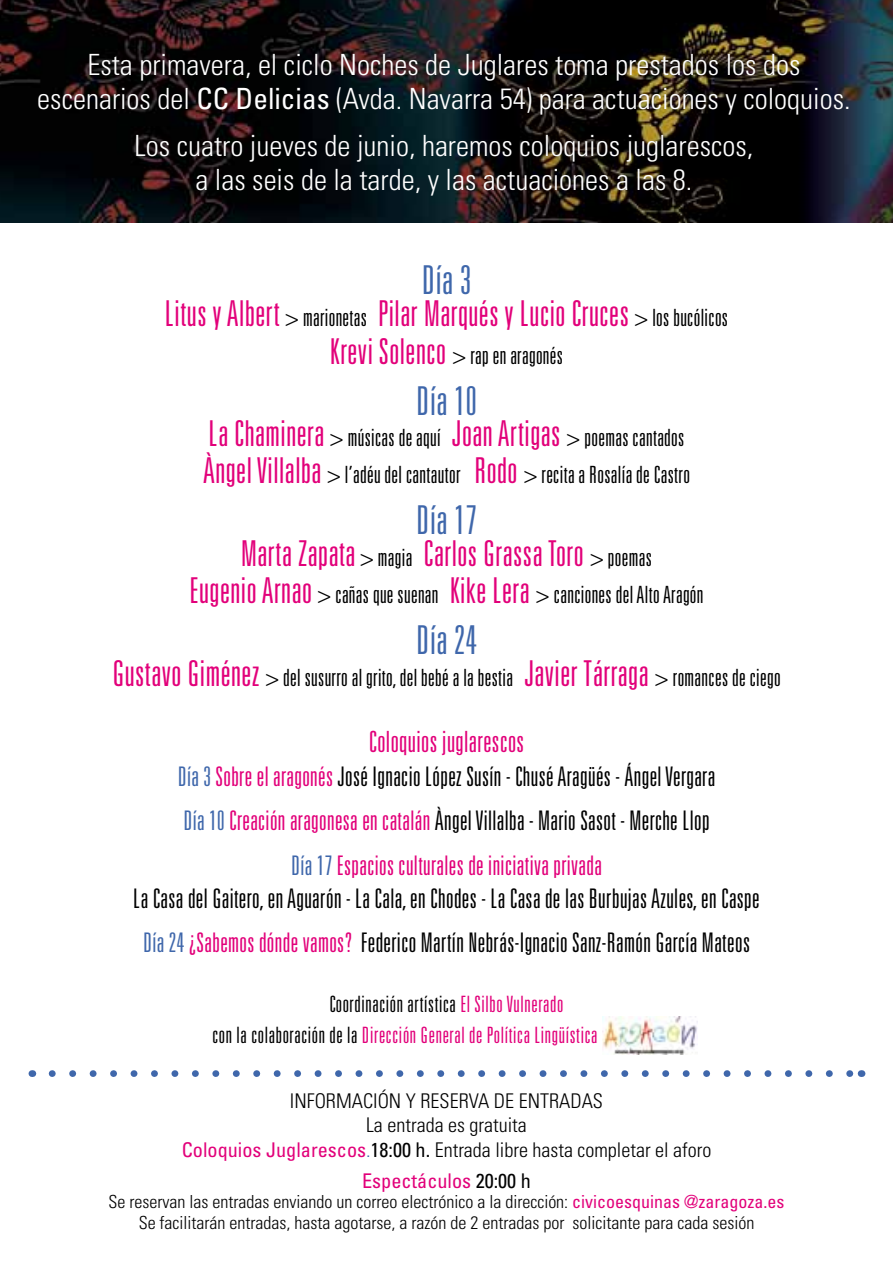
<style>
.page{position:relative;width:893px;height:1276px;background:#fff}
.page>*{position:absolute;margin:0;border:0;box-sizing:border-box;transform-origin:0 0}
.t1{font:300 ultra-condensed 39.82px "Univers";letter-spacing:.015em;color:#3f67ab}
.t2{font:300 ultra-condensed 35.55px "Univers";letter-spacing:.015em;color:#e2007a}
.t3{font:300 condensed 29.25px/33.8px "Univers";color:#fff;text-align:center}
.t4{font:300 ultra-condensed 29.25px "Univers";letter-spacing:.015em;color:#e2007a}
.t5{font:300 ultra-condensed 27px/44.3px "Univers";letter-spacing:.015em;color:#000;text-align:center}
.t6{font:300 ultra-condensed 23.85px/36.4px "Univers";letter-spacing:.015em;color:#000}
.t7{font:300 ultra-condensed 22.5px/31.3px "Univers";letter-spacing:.03em;color:#e2007a}
.t8{font:300 condensed 20.25px/24.8px "Univers";color:#000;text-align:center}
.t9{font:condensed 20.25px "Univers";color:#e2007a}
.t10{font:300 condensed 18px/20.2px "Univers";color:#000;text-align:center}
.s1{font-weight:400}
.s2{font-size:23.85px;color:#000}
.s3{font-size:35.55px;color:#e2007a}
.s4{color:#3f67ab}
.s5{color:#e2007a}
.s6{color:#000}
.s7{font-weight:400;color:#e2007a}
</style>
<div class="page">
<img style="left:0;top:0;width:893px;height:223px">
<img style="left:603px;top:1016px;width:95px;height:38px">
<svg style="left:52px;top:1070px;width:799px;height:7px"></svg>
<p class="t3" style="left:37px;top:48px;width:815px">Esta primavera, el ciclo Noches de Juglares toma prestados los dos escenarios del <span class="s1">CC Delicias</span> (Avda. Navarra 54) para actuaciones y coloquios.</p>
<p class="t3" style="left:135px;top:129px;width:620px">Los cuatro jueves de junio, haremos coloquios juglarescos, a las seis de la tarde, y las actuaciones a las 8.</p>
<h1 class="t1" style="left:422px;top:259px;width:51px">Día 3</h1>
<h2 class="t2" style="left:165px;top:295px;width:565px">Litus y Albert <span class="s2">&gt; marionetas</span> Pilar Marqués y Lucio Cruces <span class="s2">&gt; los bucólicos</span></h2>
<p class="t6" style="left:330px;top:336px;width:235px"><span class="s3">Krevi Solenco</span> &gt; rap en aragonés</p>
<h1 class="t1" style="left:416px;top:380px;width:62px">Día 10</h1>
<p class="t6" style="left:203px;top:419px;width:488px"><span class="s3">La Chaminera</span> &gt; músicas de aquí <span class="s3">Joan Artigas</span> &gt; poemas cantados<br><span class="s3">Àngel Villalba</span> &gt; l’adéu del cantautor <span class="s3">Rodo</span> &gt; recita a Rosalía de Castro</p>
<h1 class="t1" style="left:416px;top:499px;width:62px">Día 17</h1>
<h2 class="t2" style="left:241px;top:535px;width:412px">Marta Zapata <span class="s2">&gt; magia</span> Carlos Grassa Toro <span class="s2">&gt; poemas</span></h2>
<p class="t6" style="left:189px;top:575px;width:516px"><span class="s3">Eugenio Arnao</span> &gt; cañas que suenan <span class="s3">Kike Lera</span> &gt; canciones del Alto Aragón</p>
<h1 class="t1" style="left:416px;top:619px;width:62px">Día 24</h1>
<p class="t6" style="left:112px;top:658px;width:670px"><span class="s3">Gustavo Giménez</span> &gt; del susurro al grito, del bebé a la bestia <span class="s3">Javier Tárraga</span> &gt; romances de ciego</p>
<p class="t4" style="left:369px;top:726px;width:157px">Coloquios juglarescos</p>
<p class="t5" style="left:178px;top:754px;width:539px"><span class="s4">Día 3</span> <span class="s5">Sobre el aragonés</span> José Ignacio López Susín - Chusé Aragüés - Ángel Vergara<br><span class="s4">Día 10</span> <span class="s5">Creación aragonesa en catalán</span> Àngel Villalba - Mario Sasot - Merche Llop<br><span class="s4">Día 17</span> <span class="s5">Espacios culturales de iniciativa privada</span></p>
<p class="t5" style="left:133px;top:875px;width:628px">La Casa del Gaitero, en Aguarón - La Cala, en Chodes - La Casa de las Burbujas Azules, en Caspe<br><span class="s4">Día 24</span> <span class="s5">¿Sabemos dónde vamos?</span> Federico Martín Nebrás-Ignacio Sanz-Ramón García Mateos</p>
<p class="t7" style="left:212px;top:987px;width:387px;text-indent:117px"><span class="s6">Coordinación artística</span> El Silbo Vulnerado<br><span class="s6">con la colaboración de la</span> Dirección General de Política Lingüística</p>
<p class="t8" style="left:182px;top:1088px;width:531px">INFORMACIÓN Y RESERVA DE ENTRADAS<br>La entrada es gratuita<br><span class="s7">Coloquios Juglarescos</span><span class="s4">.</span><span class="s1">18:00 h.</span> Entrada libre hasta completar el aforo</p>
<p class="t9" style="left:362px;top:1168px;width:170px">Espectáculos <span class="s6">20:00 h</span></p>
<p class="t10" style="left:109px;top:1192px;width:677px">Se reservan las entradas enviando un correo electrónico a la dirección: <span class="s7">civicoesquinas @zaragoza.es<br></span>Se facilitarán entradas, hasta agotarse, a razón de 2 entradas por solicitante para cada sesión</p>
</div>
